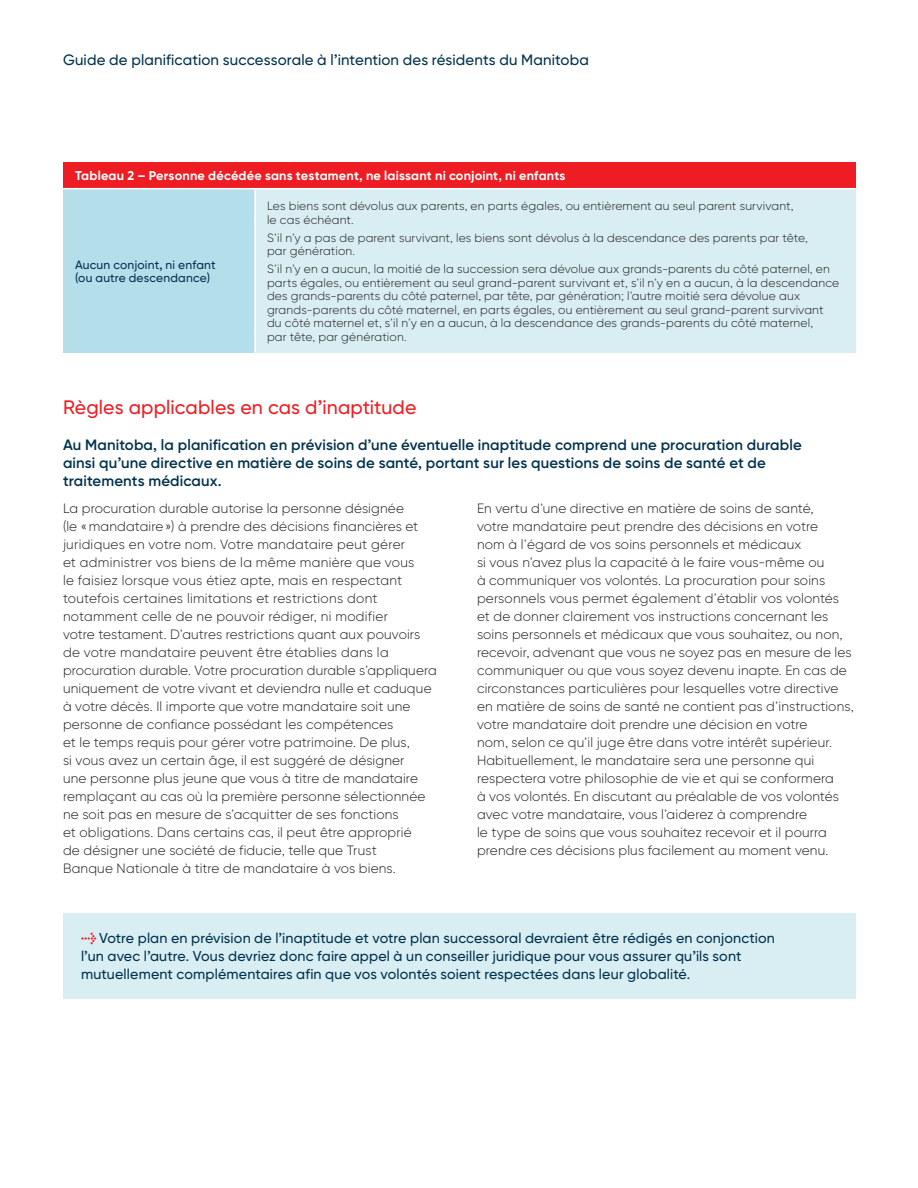
<style>
.page{position:relative;width:918px;height:1188px;background:#fff}
.page>*{position:absolute;margin:0;border:0;box-sizing:border-box;transform-origin:0 0}
.t1{font:500 19.5px "Gilroy BN";letter-spacing:.005em;color:#ee1d23}
.t2{font:600 15px/18px "Gilroy BN";letter-spacing:.01em;color:#00314d}
.t3{font:500 15px "Gilroy BN";letter-spacing:.01em;color:#00314d}
.t4{font:500 14.25px/18px "Gilroy BN";letter-spacing:.01em;color:#00314d}
.t5{font:300 13.5px/18px "Gilroy BN";letter-spacing:.01em;color:#231f20}
.t6{font:700 12.75px "Gilroy BN";letter-spacing:.015em;color:#fff}
.t7{font:300 12px/13.5px "Gilroy BN";letter-spacing:.015em;color:#231f20}
.t8{font:500 12px/13.5px "Gilroy BN";letter-spacing:.015em;color:#00314d}
.s1{font-family:"Meta OT";font-weight:700;font-size:12.75px;color:#ee1d23}
</style>
<div class="page">
<div style="left:63px;top:914px;width:792px;height:85px;background:#d9eef3"></div>
<div style="left:63px;top:162px;width:792px;height:27px;background:#ee1d23"></div>
<div style="left:63px;top:189px;width:192px;height:164px;background:#b5deeb"></div>
<div style="left:255px;top:189px;width:600px;height:164px;background:#d9eef3"></div>
<hr style="left:63px;top:188px;width:192px;height:1px;background:#fff">
<hr style="left:255px;top:188px;width:600px;height:1px;background:#fff">
<hr style="left:254px;top:189px;width:2px;height:164px;background:#fff">
<p class="t3" style="left:63px;top:50px;width:527px">Guide de planification successorale à l’intention des résidents du Manitoba</p>
<p class="t6" style="left:75px;top:167px;width:492px">Tableau 2 – Personne décédée sans testament, ne laissant ni conjoint, ni enfants</p>
<p class="t8" style="left:75px;top:258px;width:142px">Aucun conjoint, ni enfant (ou autre descendance)</p>
<p class="t7" style="left:267px;top:199px;width:528px">Les biens sont dévolus aux parents, en parts égales, ou entièrement au seul parent survivant, le cas échéant.</p>
<p class="t7" style="left:267px;top:231px;width:542px">S’il n’y a pas de parent survivant, les biens sont dévolus à la descendance des parents par tête, par génération.</p>
<p class="t7" style="left:267px;top:262px;width:574px">S’il n’y en a aucun, la moitié de la succession sera dévolue aux grands-parents du côté paternel, en parts égales, ou entièrement au seul grand-parent survivant et, s’il n’y en a aucun, à la descendance des grands-parents du côté paternel, par tête, par génération; l’autre moitié sera dévolue aux grands-parents du côté maternel, en parts égales, ou entièrement au seul grand-parent survivant du côté maternel et, s’il n’y en a aucun, à la descendance des grands-parents du côté maternel,<br>par tête, par génération.</p>
<h1 class="t1" style="left:63px;top:395px;width:355px">Règles applicables en cas d’inaptitude</h1>
<p class="t2" style="left:63px;top:436px;width:740px">Au Manitoba, la planification en prévision d’une éventuelle inaptitude comprend une procuration durable ainsi qu’une directive en matière de soins de santé, portant sur les questions de soins de santé et de traitements médicaux.</p>
<p class="t5" style="left:63px;top:499px;width:375px">La procuration durable autorise la personne désignée<br>(le «mandataire») à prendre des décisions financières et juridiques en votre nom. Votre mandataire peut gérer<br>et administrer vos biens de la même manière que vous<br>le faisiez lorsque vous étiez apte, mais en respectant toutefois certaines limitations et restrictions dont notamment celle de ne pouvoir rédiger, ni modifier<br>votre testament. D’autres restrictions quant aux pouvoirs de votre mandataire peuvent être établies dans la procuration durable. Votre procuration durable s’appliquera uniquement de votre vivant et deviendra nulle et caduque à votre décès. Il importe que votre mandataire soit une personne de confiance possédant les compétences<br>et le temps requis pour gérer votre patrimoine. De plus,<br>si vous avez un certain âge, il est suggéré de désigner<br>une personne plus jeune que vous à titre de mandataire remplaçant au cas où la première personne sélectionnée ne soit pas en mesure de s’acquitter de ses fonctions<br>et obligations. Dans certains cas, il peut être approprié<br>de désigner une société de fiducie, telle que Trust<br>Banque Nationale à titre de mandataire à vos biens.</p>
<p class="t5" style="left:477px;top:499px;width:378px">En vertu d’une directive en matière de soins de santé,<br>votre mandataire peut prendre des décisions en votre<br>nom à l’égard de vos soins personnels et médicaux<br>si vous n’avez plus la capacité à le faire vous-même ou<br>à communiquer vos volontés. La procuration pour soins personnels vous permet également d’établir vos volontés et de donner clairement vos instructions concernant les soins personnels et médicaux que vous souhaitez, ou non, recevoir, advenant que vous ne soyez pas en mesure de les communiquer ou que vous soyez devenu inapte. En cas de circonstances particulières pour lesquelles votre directive en matière de soins de santé ne contient pas d’instructions, votre mandataire doit prendre une décision en votre<br>nom, selon ce qu’il juge être dans votre intérêt supérieur.<br>Habituellement, le mandataire sera une personne qui respectera votre philosophie de vie et qui se conformera<br>à vos volontés. En discutant au préalable de vos volontés avec votre mandataire, vous l’aiderez à comprendre<br>le type de soins que vous souhaitez recevoir et il pourra prendre ces décisions plus facilement au moment venu.</p>
<p class="t4" style="left:81px;top:929px;width:695px"><span class="s1">→</span> Votre plan en prévision de l’inaptitude et votre plan successoral devraient être rédigés en conjonction l’un avec l’autre. Vous devriez donc faire appel à un conseiller juridique pour vous assurer qu’ils sont mutuellement complémentaires afin que vos volontés soient respectées dans leur globalité.</p>
</div>
